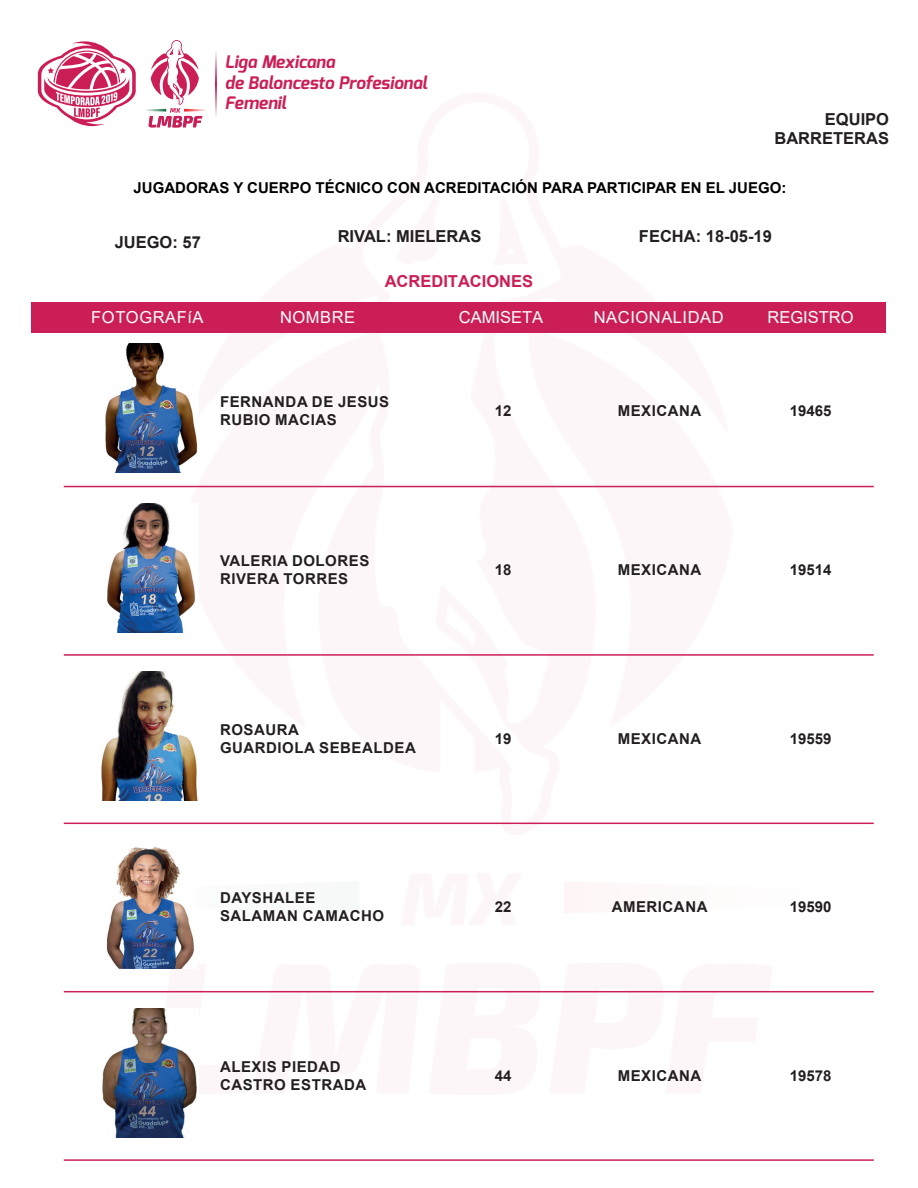
<style>
.page{position:relative;width:918px;height:1188px;background:#fff}
.page>*{position:absolute;margin:0;border:0;box-sizing:border-box;transform-origin:0 0}
.t1{font:italic 700 17.25px/20.9px "Exo";color:#cc1e56}
.t2{font:700 16.5px/19.8px "Arial";color:#231f20;text-align:right}
.t3{font:16.5px "Arial";letter-spacing:.035em;color:#fff}
.t4{font:16.5px "Arial";color:#fff}
.t5{font:700 16.5px "Arial";color:#cc1e56}
.t6{font:700 15px/18px "Arial";letter-spacing:.035em;color:#231f20}
.t7{font:700 15px "Arial";color:#000001}
</style>
<div class="page">
<svg style="left:145px;top:990px;width:639px;height:3px"></svg>
<svg style="left:360px;top:302px;width:203px;height:523px"></svg>
<div style="left:32px;top:303px;width:854px;height:30px;background:#cc1e56"></div>
<svg style="left:145px;top:40px;width:61px;height:88px"></svg>
<svg style="left:215px;top:52px;width:2px;height:64px"></svg>
<svg style="left:38px;top:41px;width:98px;height:85px"></svg>
<hr style="left:64px;top:486px;width:810px;height:1px;background:#cc1f56">
<hr style="left:64px;top:654px;width:810px;height:2px;background:#cc1f56">
<img style="left:105px;top:343px;width:93px;height:129px">
<hr style="left:64px;top:823px;width:810px;height:1px;background:#cc1f56">
<hr style="left:64px;top:991px;width:810px;height:1px;background:#cc1f56">
<hr style="left:64px;top:1159px;width:810px;height:2px;background:#cc1f56">
<img style="left:107px;top:503px;width:88px;height:129px">
<img style="left:102px;top:672px;width:96px;height:129px">
<img style="left:106px;top:846px;width:88px;height:123px">
<img style="left:102px;top:1008px;width:95px;height:129px">
<p class="t1" style="left:225px;top:51px;width:204px">Liga Mexicana<br>de Baloncesto Profesional<br>Femenil</p>
<p class="t2" style="left:775px;top:109px;width:116px">EQUIPO<br>BARRETERAS</p>
<p class="t7" style="left:134px;top:178px;width:654px">JUGADORAS Y CUERPO TÉCNICO CON ACREDITACIÓN PARA PARTICIPAR EN EL JUEGO:</p>
<p class="t2" style="left:115px;top:233px;width:88px">JUEGO: 57</p>
<p class="t2" style="left:338px;top:226px;width:145px">RIVAL: MIELERAS</p>
<p class="t2" style="left:639px;top:226px;width:134px">FECHA: 18-05-19</p>
<p class="t5" style="left:385px;top:270px;width:150px">ACREDITACIONES</p>
<p class="t3" style="left:91px;top:306px;width:114px">FOTOGRAFíA</p>
<p class="t3" style="left:280px;top:306px;width:77px">NOMBRE</p>
<p class="t4" style="left:459px;top:306px;width:86px">CAMISETA</p>
<p class="t4" style="left:768px;top:306px;width:88px">REGISTRO</p>
<p class="t3" style="left:594px;top:306px;width:131px">NACIONALIDAD</p>
<p class="t6" style="left:210px;top:390px;width:182px">&lt;&lt;NOMBRE COMPLETO (APELLIDOS)&gt;&gt;</p>
<p class="t6" style="left:481px;top:399px;width:27px">1&gt;&gt;</p>
<p class="t6" style="left:220px;top:392px;width:171px">FERNANDA DE JESUS<br>RUBIO MACIAS</p>
<p class="t6" style="left:495px;top:401px;width:18px">12</p>
<p class="t6" style="left:618px;top:401px;width:85px">MEXICANA</p>
<p class="t6" style="left:790px;top:401px;width:43px">19465</p>
<p class="t6" style="left:220px;top:552px;width:151px">VALERIA DOLORES<br>RIVERA TORRES</p>
<p class="t6" style="left:495px;top:561px;width:18px">18</p>
<p class="t6" style="left:618px;top:561px;width:85px">MEXICANA</p>
<p class="t6" style="left:790px;top:561px;width:43px">19514</p>
<p class="t6" style="left:220px;top:721px;width:197px">ROSAURA<br>GUARDIOLA SEBEALDEA</p>
<p class="t6" style="left:495px;top:730px;width:18px">19</p>
<p class="t6" style="left:618px;top:730px;width:85px">MEXICANA</p>
<p class="t6" style="left:790px;top:730px;width:43px">19559</p>
<p class="t6" style="left:220px;top:889px;width:166px">DAYSHALEE<br>SALAMAN CAMACHO</p>
<p class="t6" style="left:495px;top:898px;width:18px">22</p>
<p class="t6" style="left:612px;top:898px;width:97px">AMERICANA</p>
<p class="t6" style="left:790px;top:898px;width:43px">19590</p>
<p class="t6" style="left:220px;top:1058px;width:148px">ALEXIS PIEDAD<br>CASTRO ESTRADA</p>
<p class="t6" style="left:495px;top:1067px;width:18px">44</p>
<p class="t6" style="left:618px;top:1067px;width:85px">MEXICANA</p>
<p class="t6" style="left:790px;top:1067px;width:43px">19578</p>
</div>
